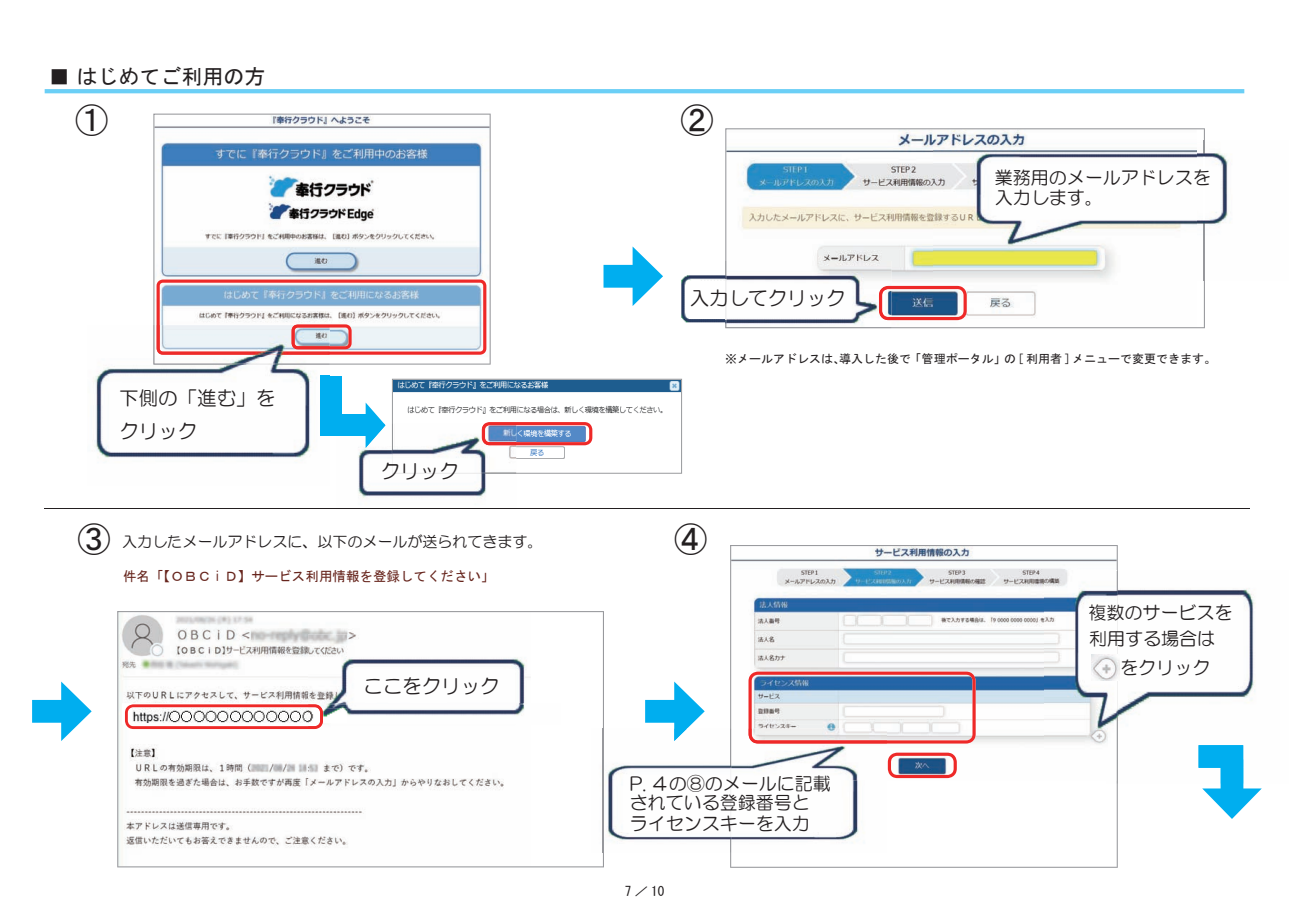
<style>
.page{position:relative;width:1289px;height:919px;background:#fff}
.page>*{position:absolute;margin:0;border:0;box-sizing:border-box;transform-origin:0 0}
.t1{font:33px "MS Gothic";color:#231f20}
.t2{font:21px "MS Gothic";color:#231f20}
.t3{font:19.5px/33.2px "HG Maru Gothic MPRO";color:#231f20}
.t4{font:18px/19.5px "HG Maru Gothic MPRO";color:#231f20}
.t5{font:15px "HG Maru Gothic MPRO";color:#231f20}
.t6{font:13.5px "MS Gothic";color:#67251d}
.t7{font:13.2px "MS Gothic";color:#231f20}
.t8{font:12px "MS Gothic";color:#231f20}
.s1{font-family:"MS P Gothic"}
</style>
<div class="page">
<svg style="left:153px;top:114px;width:337px;height:250px"></svg>
<hr style="left:45px;top:89px;width:1199px;height:4px;background:#6bcff6">
<hr style="left:44px;top:508px;width:1205px;height:1px;background:#231f20">
<svg style="left:156px;top:279px;width:330px;height:76px"></svg>
<svg style="left:365px;top:402px;width:20px;height:22px"></svg>
<div style="left:330px;top:414px;width:36px;height:22px;background:#00aeef"></div>
<div style="left:320px;top:375px;width:21px;height:60px;background:#00aeef"></div>
<svg style="left:392px;top:379px;width:290px;height:94px"></svg>
<svg style="left:32px;top:681px;width:60px;height:60px"></svg>
<img style="left:358px;top:424px;width:158px;height:74px">
<img style="left:365px;top:424px;width:20px;height:24px">
<img style="left:358px;top:424px;width:8px;height:12px">
<img style="left:392px;top:424px;width:124px;height:49px">
<img style="left:482px;top:424px;width:34px;height:21px">
<svg style="left:1202px;top:783px;width:59px;height:35px"></svg>
<svg style="left:603px;top:246px;width:60px;height:60px"></svg>
<img style="left:93px;top:364px;width:237px;height:94px">
<img style="left:153px;top:325px;width:177px;height:39px">
<img style="left:156px;top:325px;width:174px;height:30px">
<img style="left:291px;top:325px;width:39px;height:24px">
<img style="left:320px;top:375px;width:10px;height:60px">
<svg style="left:725px;top:128px;width:479px;height:200px"></svg>
<svg style="left:891px;top:286px;width:75px;height:34px;background:#746a86"></svg>
<img style="left:681px;top:275px;width:210px;height:54px">
<img style="left:725px;top:261px;width:166px;height:67px">
<img style="left:879px;top:286px;width:12px;height:34px">
<img style="left:933px;top:141px;width:296px;height:139px">
<img style="left:1203px;top:141px;width:1px;height:139px">
<svg style="left:117px;top:611px;width:487px;height:256px"></svg>
<img style="left:308px;top:634px;width:256px;height:144px">
<svg style="left:122px;top:703px;width:438px;height:26px"></svg>
<img style="left:308px;top:703px;width:252px;height:21px">
<img style="left:308px;top:704px;width:15px;height:25px">
<svg style="left:730px;top:545px;width:387px;height:322px"></svg>
<svg style="left:887px;top:752px;width:69px;height:26px"></svg>
<svg style="left:748px;top:671px;width:227px;height:72px"></svg>
<img style="left:591px;top:728px;width:296px;height:124px">
<svg style="left:645px;top:681px;width:59px;height:60px"></svg>
<img style="left:603px;top:728px;width:1px;height:124px">
<img style="left:731px;top:728px;width:156px;height:52px">
<img style="left:730px;top:728px;width:1px;height:124px">
<img style="left:748px;top:728px;width:139px;height:15px">
<img style="left:1105px;top:570px;width:150px;height:213px">
<img style="left:1044px;top:780px;width:61px;height:3px">
<img style="left:1220px;top:767px;width:23px;height:16px">
<img style="left:1198px;top:745px;width:45px;height:22px">
<img style="left:1044px;top:570px;width:72px;height:210px">
<img style="left:1116px;top:570px;width:1px;height:213px">
<img style="left:1091px;top:654px;width:28px;height:26px">
<p class="t2" style="left:49px;top:66px;width:218px">■ はじめてご利用の方</p>
<h1 class="t1" style="left:75px;top:104px;width:35px">①</h1>
<h1 class="t1" style="left:680px;top:104px;width:34px">②</h1>
<p class="t3" style="left:689px;top:281px;width:158px">入力してクリック</p>
<p class="t4" style="left:994px;top:168px;width:217px">業務用のメールアドレスを入力します。</p>
<p class="t3" style="left:119px;top:381px;width:157px">下側の「進む」をクリック</p>
<p class="t3" style="left:381px;top:454px;width:79px">クリック</p>
<h1 class="t1" style="left:77px;top:523px;width:34px">③</h1>
<h1 class="t1" style="left:674px;top:523px;width:34px">④</h1>
<p class="t5" style="left:122px;top:534px;width:421px">入力したメールアドレスに、以下のメールが送られてきます。</p>
<p class="t6" style="left:123px;top:569px;width:373px">件名「【ＯＢＣ i Ｄ】サービス利用情報を登録してください」</p>
<p class="t3" style="left:363px;top:669px;width:138px">ここをクリック</p>
<p class="t8" style="left:725px;top:352px;width:492px">※メールアドレスは、導入した後で「管理ポータル」の <span class="s1">[</span> 利用者 <span class="s1">]</span> メニューで変更できます。</p>
<p class="t4" style="left:1088px;top:599px;width:145px;line-height:25.8px">複数のサービスを利用する場合は</p>
<p class="t4" style="left:1084px;top:657px;width:127px">　　をクリック</p>
<p class="t4" style="left:630px;top:773px;width:202px">P. ４の⑧のメールに記載</p>
<p class="t4" style="left:630px;top:813px;width:181px">ライセンスキーを入力</p>
<p class="t4" style="left:630px;top:793px;width:181px">されている登録番号と</p>
<p class="t7" style="left:624px;top:884px;width:41px">7／10</p>
</div>
